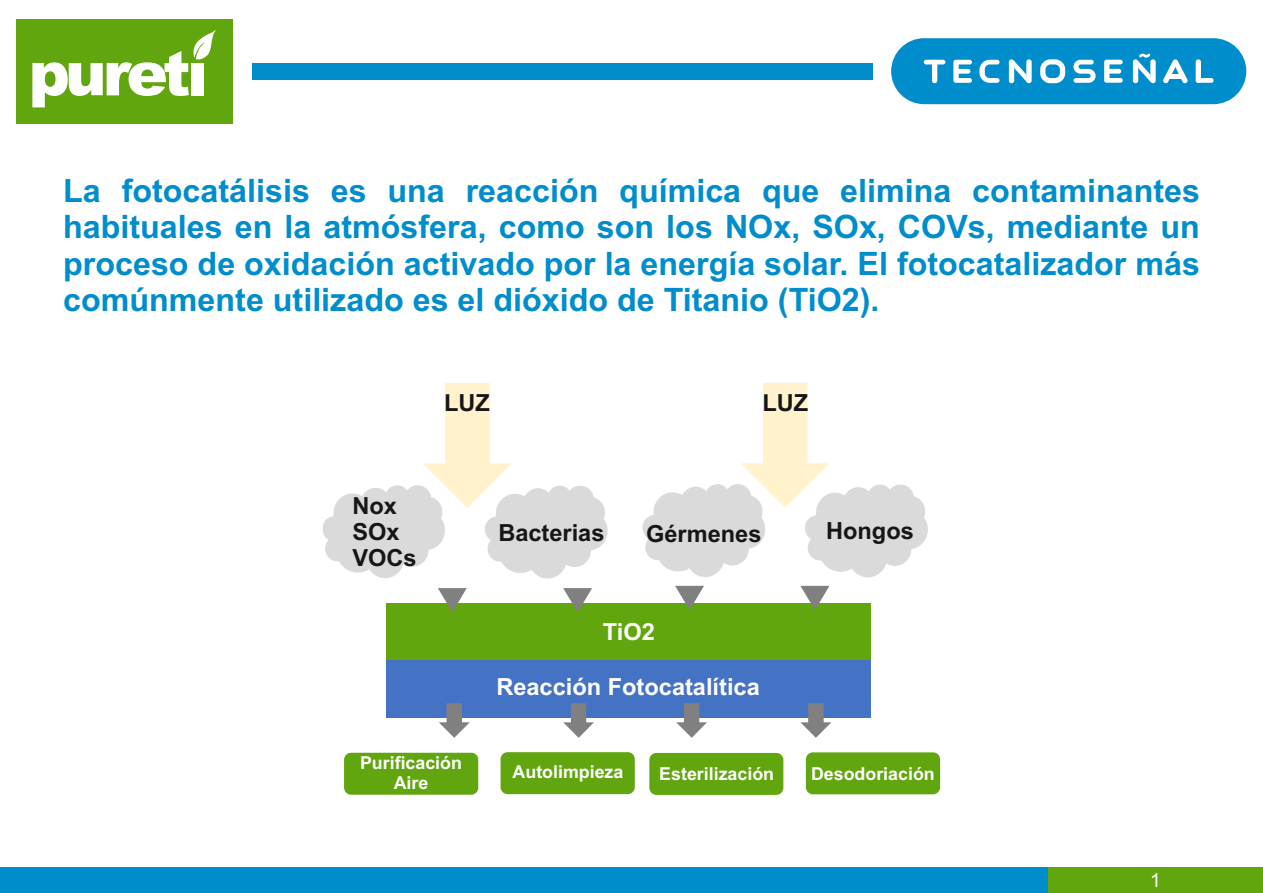
<style>
.page{position:relative;width:1263px;height:893px;background:#fff}
.page>*{position:absolute;margin:0;border:0;box-sizing:border-box;transform-origin:0 0}
.t1{font:700 32.25px/36px "Arial";color:#008dcc;text-align:justify}
.t2{font:700 23.55px/26.4px "Arial";color:#151616}
.t3{font:700 23.55px "Arial";color:#fff}
.t4{font:19.5px "Arial";color:#fff}
.t5{font:700 17.85px/20px "Arial";color:#fff;text-align:center}
</style>
<div class="page">
<div style="left:1047px;top:867px;width:216px;height:26px;background:#61a60e"></div>
<div style="left:0;top:867px;width:1047px;height:26px;background:#008dcc"></div>
<div style="left:253px;top:63px;width:620px;height:16px;background:#008dcc"></div>
<div style="left:17px;top:19px;width:216px;height:104px;background:#61a60e"></div>
<svg style="left:32px;top:29px;width:185px;height:78px"></svg>
<div style="left:891px;top:38px;width:355px;height:66px;background:#008dcc;border-radius:33px"></div>
<hr style="left:924px;top:60px;width:21px;height:4px;background:#fff;border-radius:2px">
<div style="left:932px;top:60px;width:5px;height:23px;background:#fff;border-radius:3px"></div>
<svg style="left:979px;top:60px;width:20px;height:23px"></svg>
<div style="left:1009px;top:59px;width:5px;height:24px;background:#fff;border-radius:3px"></div>
<svg style="left:1013px;top:60px;width:13px;height:22px"></svg>
<div style="left:1026px;top:59px;width:6px;height:24px;background:#fff;border-radius:3px"></div>
<div style="left:1133px;top:59px;width:5px;height:24px;background:#fff;border-radius:3px"></div>
<div style="left:1150px;top:59px;width:6px;height:24px;background:#fff;border-radius:3px"></div>
<svg style="left:1040px;top:59px;width:25px;height:24px"></svg>
<svg style="left:953px;top:60px;width:19px;height:23px"></svg>
<svg style="left:1104px;top:60px;width:19px;height:23px"></svg>
<svg style="left:1163px;top:59px;width:25px;height:24px"></svg>
<div style="left:1166px;top:74px;width:18px;height:5px;background:#fff"></div>
<div style="left:1196px;top:78px;width:18px;height:5px;background:#fff;border-radius:2px"></div>
<div style="left:1196px;top:59px;width:5px;height:24px;background:#fff;border-radius:3px"></div>
<svg style="left:1073px;top:60px;width:22px;height:23px"></svg>
<svg style="left:1137px;top:53px;width:14px;height:29px"></svg>
<div style="left:386px;top:603px;width:485px;height:57px;background:#61a60e"></div>
<div style="left:386px;top:660px;width:485px;height:57px;background:#4472c4"></div>
<svg style="left:323px;top:383px;width:285px;height:196px"></svg>
<svg style="left:642px;top:383px;width:286px;height:195px"></svg>
<svg style="left:438px;top:588px;width:29px;height:24px"></svg>
<svg style="left:563px;top:588px;width:29px;height:24px"></svg>
<svg style="left:675px;top:586px;width:29px;height:24px"></svg>
<svg style="left:800px;top:586px;width:29px;height:24px"></svg>
<svg style="left:439px;top:703px;width:31px;height:35px"></svg>
<svg style="left:563px;top:703px;width:31px;height:35px"></svg>
<svg style="left:676px;top:703px;width:31px;height:35px"></svg>
<svg style="left:800px;top:703px;width:31px;height:35px"></svg>
<div style="left:344px;top:753px;width:134px;height:42px;background:#61a60e;border-radius:7px"></div>
<div style="left:501px;top:752px;width:134px;height:42px;background:#61a60e;border-radius:7px"></div>
<div style="left:649px;top:753px;width:134px;height:42px;background:#61a60e;border-radius:7px"></div>
<div style="left:806px;top:752px;width:134px;height:42px;background:#61a60e;border-radius:7px"></div>
<p class="t1" style="left:63px;top:176px;width:1138px">La fotocatálisis es una reacción química que elimina contaminantes habituales en la atmósfera, como son los NOx, SOx, COVs, mediante un proceso de oxidación activado por la energía solar. El fotocatalizador más comúnmente utilizado es el dióxido de Titanio (TiO2).</p>
<p class="t2" style="left:444px;top:392px;width:47px">LUZ</p>
<p class="t2" style="left:762px;top:392px;width:47px">LUZ</p>
<p class="t2" style="left:352px;top:494px;width:66px">Nox<br>SOx<br>VOCs</p>
<p class="t2" style="left:498px;top:522px;width:108px">Bacterias</p>
<p class="t2" style="left:646px;top:522px;width:117px">Gérmenes</p>
<p class="t2" style="left:826px;top:520px;width:89px">Hongos</p>
<p class="t3" style="left:603px;top:623px;width:53px">TiO2</p>
<p class="t3" style="left:496px;top:678px;width:265px">Reacción Fotocatalítica</p>
<p class="t5" style="left:360px;top:755px;width:103px">Purificación<br>Aire</p>
<p class="t5" style="left:513px;top:764px;width:112px">Autolimpieza</p>
<p class="t5" style="left:659px;top:766px;width:116px">Esterilización</p>
<p class="t5" style="left:811px;top:766px;width:125px">Desodoriación</p>
<p class="t4" style="left:1150px;top:873px;width:12px">1</p>
</div>
